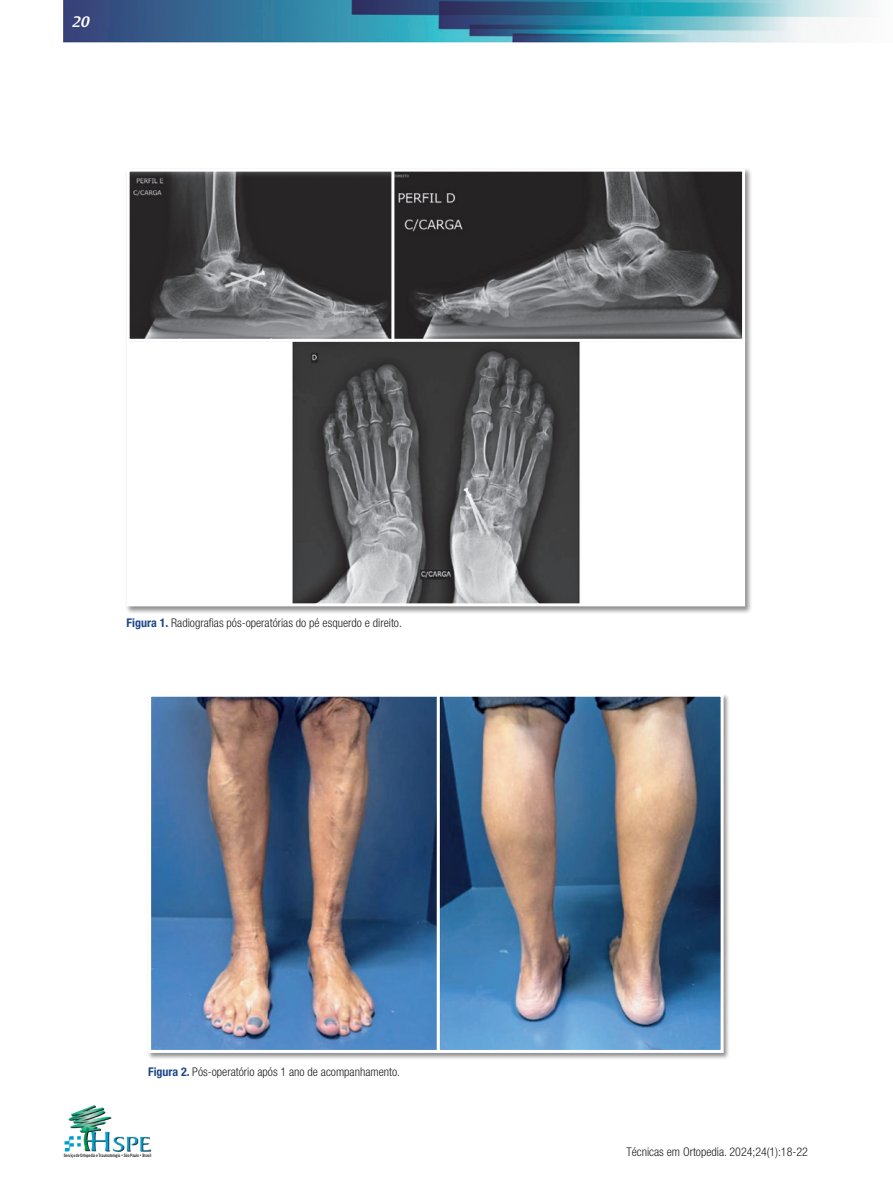
<style>
.page{position:relative;width:893px;height:1191px;background:#fff}
.page>*{position:absolute;margin:0;border:0;box-sizing:border-box;transform-origin:0 0}
.t1{font:600 15px "Raspoutine";color:#fff}
.t2{font:300 condensed 12px "Helvetica Neue";color:#231f20}
.t3{font:700 4.5px "News Gothic BT";color:#231f20;scale:.8 1}
.s1{font-weight:700;color:#1c4788}
</style>
<div class="page">
<img style="left:64px;top:0;width:805px;height:43px">
<img style="left:64px;top:1105px;width:87px;height:47px">
<div style="left:125px;top:167px;width:627px;height:447px;background:#231f20;opacity:.5"></div>
<img style="left:131px;top:173px;width:610px;height:429px">
<div style="left:127px;top:169px;width:618px;height:437px;border:3px solid #fff"></div>
<div style="left:147px;top:692px;width:583px;height:367px;background:#231f20;opacity:.5"></div>
<img style="left:152px;top:697px;width:568px;height:352px">
<div style="left:148px;top:693px;width:576px;height:360px;border:3px solid #fff"></div>
<hr style="left:127px;top:339px;width:618px;height:3px;background:#fff">
<hr style="left:391px;top:170px;width:3px;height:172px;background:#fff">
<hr style="left:437px;top:694px;width:3px;height:358px;background:#fff">
<p class="t1" style="left:72px;top:14px;width:18px">20</p>
<p class="t2" style="left:127px;top:615px;width:277px"><span class="s1">Figura 1.</span> Radiografias pós-operatórias do pé esquerdo e direito.</p>
<p class="t2" style="left:148px;top:1065px;width:253px"><span class="s1">Figura 2.</span> Pós-operatório após 1 ano de acompanhamento.</p>
<p class="t3" style="left:64px;top:1152px;width:111px">Serviço de Ortopedia e Traumatologia • São Paulo • Brasil</p>
<p class="t2" style="left:626px;top:1145px;width:183px">Técnicas em Ortopedia. 2024;24(1):18-22</p>
</div>
